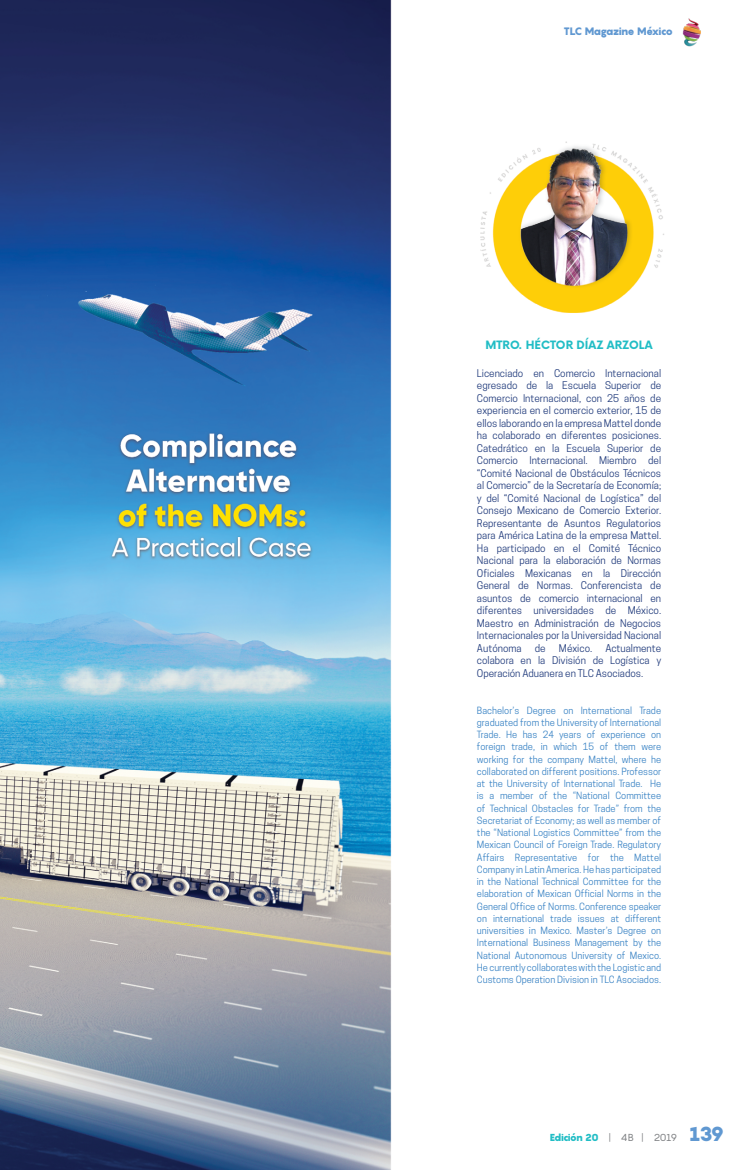
<style>
.page{position:relative;width:745px;height:1170px;background:#fff}
.page>*{position:absolute;margin:0;border:0;box-sizing:border-box;transform-origin:0 0}
.t1{font:700 11.25px "Now";color:#21bdc5}
.t2{font:900 10.62px "Pangram";letter-spacing:-.09em;color:#6098d1}
.t3{font:10px/12.5px "Cooper Hewitt";color:#233d7d;text-align:justify}
.t4{font:900 10px "Pangram";letter-spacing:-.08em;color:#21bdc5}
.t5{font:9.38px/12.2px "Cooper Hewitt";color:#3b84c5;text-align:justify}
.s1{font-weight:400;color:#808285}
.s2{font-size:20px;color:#6098d1}
</style>
<div class="page">
<img style="left:0;top:0;width:392px;height:1169px">
<img style="left:480px;top:141px;width:184px;height:172px">
<img style="left:682px;top:18px;width:19px;height:28px">
<p class="t2" style="left:563px;top:24px;width:111px">TLC Magazine México</p>
<p class="t1" style="left:485px;top:336px;width:168px">MTRO. HÉCTOR DÍAZ ARZOLA</p>
<p class="t3" style="left:476px;top:366px;width:186px">Licenciado en Comercio Internacional egresado de la Escuela Superior de Comercio Internacional, con 25 años de experiencia en el comercio exterior, 15 de ellos laborando en la empresa Mattel donde ha colaborado en diferentes posiciones.<br>Catedrático en la Escuela Superior de Comercio Internacional. Miembro del “Comité Nacional de Obstáculos Técnicos al Comercio” de la Secretaría de Economía; y del “Comité Nacional de Logística” del Consejo Mexicano de Comercio Exterior.<br>Representante de Asuntos Regulatorios para América Latina de la empresa Mattel.<br>Ha participado en el Comité Técnico Nacional para la elaboración de Normas Oficiales Mexicanas en la Dirección General de Normas. Conferencista de asuntos de comercio internacional en diferentes universidades de México.<br>Maestro en Administración de Negocios Internacionales por la Universidad Nacional Autónoma</p>
<p class="t3" style="left:476px;top:641px;width:186px;text-indent:128px">Actualmente colabora en la División de Logística y Operación Aduanera en TLC Asociados.</p>
<p class="t5" style="left:476px;top:703px;width:186px">Bachelor’s Degree on International Trade graduated from the University of International Trade. He has 24 years of experience on foreign trade, in which 15 of them were working for the company Mattel, where he collaborated on different positions. Professor at the University of International Trade. He is a member of the “National Committee of Technical Obstacles for Trade” from the Secretariat of Economy; as well as member of the “National Logistics Committee” from the Mexican Council of Foreign Trade. Regulatory Affairs Representative for the Mattel Company in Latin America. He has participated in the National Technical Committee for the elaboration of Mexican Official Norms in the General Office of Norms. Conference speaker on international trade issues at different universities in Mexico. Master’s Degree on International Business Management by the National Autonomous University of Mexico.<br>He currently collaborates with the Logistic and Customs Operation Division in TLC Asociados.</p>
<p class="t3" style="left:534px;top:641px;width:12px">de</p>
<p class="t3" style="left:558px;top:641px;width:35px">México.</p>
<p class="t4" style="left:549px;top:1130px;width:176px">Edición 20 <span class="s1">| 4B | 2019</span> <span class="s2">139</span></p>
</div>
